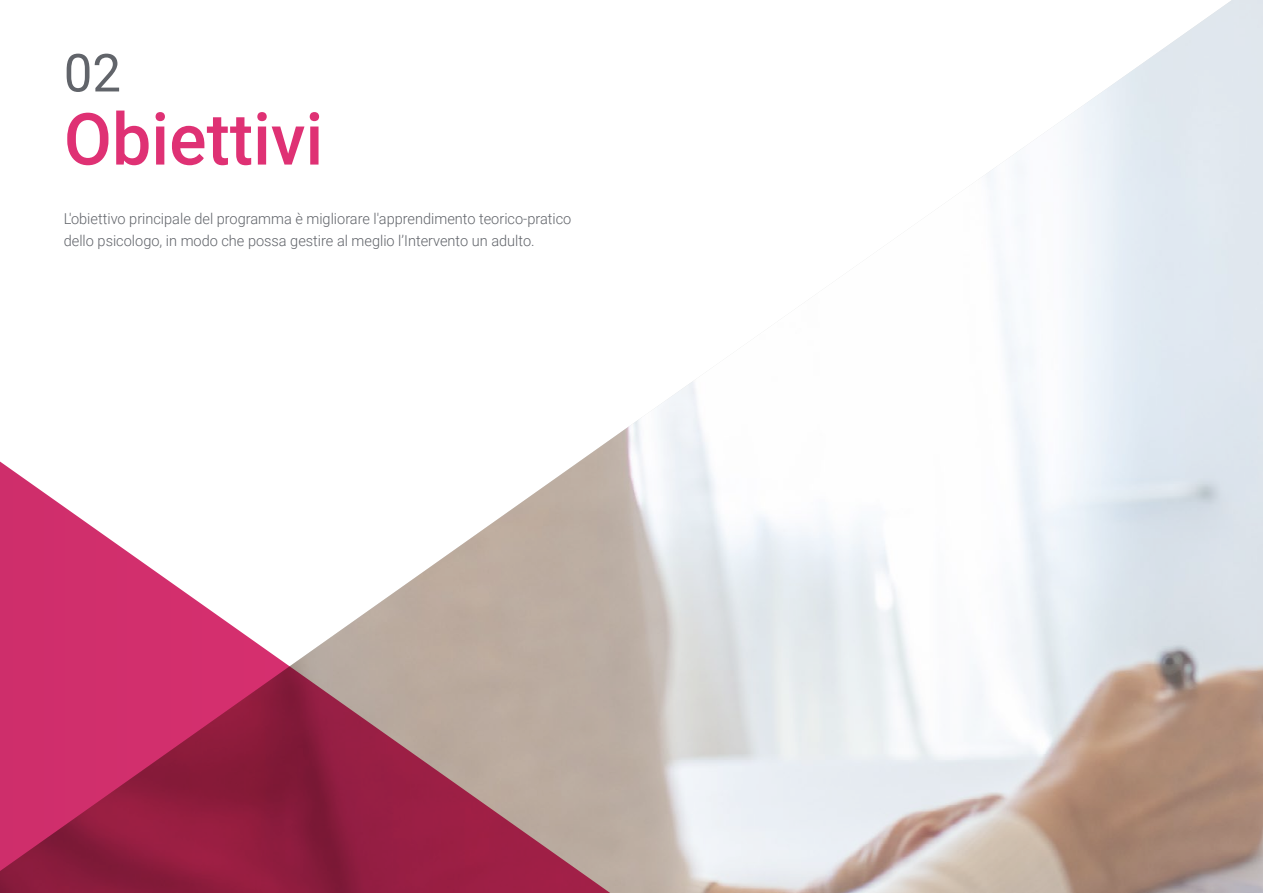
<style>
.page{position:relative;width:1263px;height:893px;background:#fff}
.page>*{position:absolute;margin:0;border:0;box-sizing:border-box;transform-origin:0 0}
.t1{font:500 72px "Roboto";color:#df3174}
.t2{font:52.5px "Roboto";color:#61646a}
.t3{font:300 15px/22.5px "Roboto";color:#61646a}
</style>
<div class="page">
<img style="left:601px;top:0;width:662px;height:893px">
<svg style="left:0;top:446px;width:640px;height:447px"></svg>
<h2 class="t2" style="left:64px;top:36px;width:59px">02</h2>
<h1 class="t1" style="left:64px;top:89px;width:261px">Obiettivi</h1>
<p class="t3" style="left:64px;top:207px;width:509px">L'obiettivo principale del programma è migliorare l'apprendimento teorico-pratico dello psicologo, in modo che possa gestire al meglio l’Intervento un adulto.</p>
</div>
